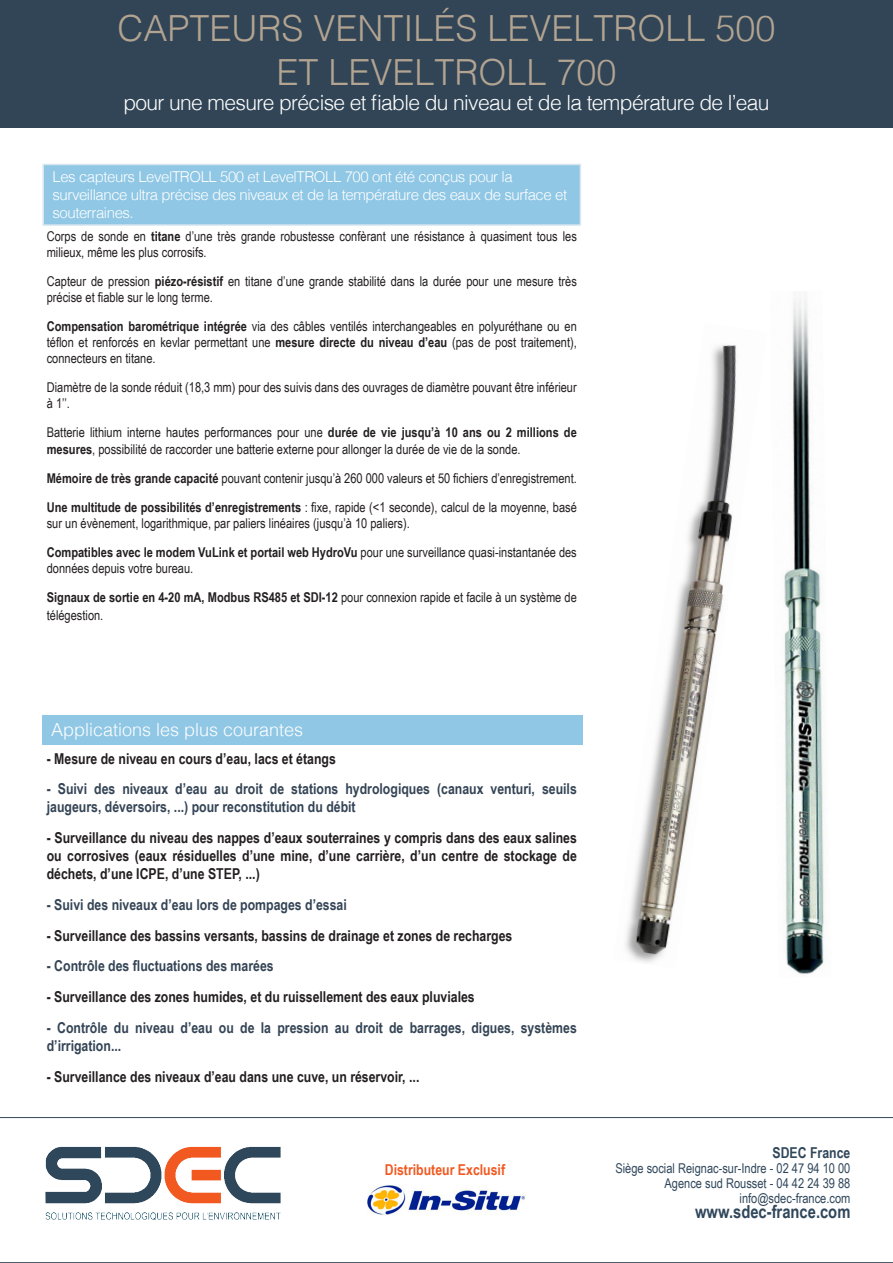
<style>
.page{position:relative;width:893px;height:1263px;background:#fff}
.page>*{position:absolute;margin:0;border:0;box-sizing:border-box;transform-origin:0 0}
.t1{font:300 36px/43.2px "Helvetica";color:#b3a492;text-align:center}
.t2{font:300 21px "Helvetica";letter-spacing:-.03em;color:#fff}
.t3{font:300 18px "Helvetica";color:#fff}
.t4{font:700 18px "Arial Narrow";color:#30475b}
.t5{font:700 15px/18px "Arial Narrow";color:#231f20;text-align:justify}
.t6{font:700 15px/18px "Arial Narrow";color:#344455}
.t7{font:300 15px/18px "Helvetica";letter-spacing:-.03em;color:#fff}
.t8{font:700 15px "Arial Narrow";color:#f15921}
.t9{font:700 15px "Arial Narrow";color:#30475b}
.t10{font:13.5px/16.2px "Arial Narrow";color:#231f20}
.t11{font:13.5px/15px "Arial Narrow";color:#30475b;text-align:right}
.s1{font-weight:700}
</style>
<div class="page">
<div style="left:0;top:0;width:893px;height:128px;background:#314556"></div>
<svg style="left:0;top:1117px;width:893px;height:146px"></svg>
<img style="left:28px;top:1130px;width:270px;height:107px">
<img style="left:784px;top:299px;width:42px;height:676px">
<img style="left:625px;top:345px;width:112px;height:618px">
<div style="left:43px;top:164px;width:537px;height:61px;background:#8fc7e5"></div>
<div style="left:43px;top:164px;width:538px;height:62px;border:2px solid #d8e7ee"></div>
<div style="left:43px;top:715px;width:540px;height:30px;background:#8fc7e5"></div>
<img style="left:367px;top:1185px;width:159px;height:31px">
<h1 class="t1" style="left:117px;top:5px;width:660px">CAPTEURS VENTILÉS LEVELTROLL 500<br>ET LEVELTROLL 700</h1>
<h2 class="t2" style="left:123px;top:85px;width:648px">pour une mesure précise et fiable du niveau et de la température de l’eau</h2>
<p class="t7" style="left:53px;top:167px;width:516px">Les capteurs LevelTROLL 500 et LevelTROLL 700 ont été conçus pour la surveillance ultra précise des niveaux et de la température des eaux de surface et souterraines.</p>
<p class="t10" style="left:47px;top:227px;width:532px">Corps de sonde en <span class="s1">titane</span> d’une très grande robustesse confèrant une résistance à quasiment tous les milieux, même les plus corrosifs.</p>
<p class="t10" style="left:47px;top:272px;width:532px">Capteur de pression <span class="s1">piézo-résistif</span> en titane d’une grande stabilité dans la durée pour une mesure très précise et fiable sur le long terme.</p>
<p class="t10" style="left:47px;top:317px;width:532px;text-align:justify"><span class="s1">Compensation barométrique intégrée</span> via des câbles ventilés interchangeables en polyuréthane ou en téflon et renforcés en kevlar permettant une <span class="s1">mesure directe du niveau d’eau</span> (pas de post traitement), connecteurs en titane.</p>
<p class="t10" style="left:47px;top:379px;width:532px">Diamètre de la sonde réduit (18,3 mm) pour des suivis dans des ouvrages de diamètre pouvant être inférieur à 1’’.</p>
<p class="t10" style="left:47px;top:424px;width:532px">Batterie lithium interne hautes performances pour une <span class="s1">durée de vie jusqu’à 10 ans ou 2 millions de mesures</span>, possibilité de raccorder une batterie externe pour allonger la durée de vie de la sonde.</p>
<p class="t10" style="left:47px;top:463px;width:532px;line-height:29px"><span class="s1">Mémoire de très grande capacité</span> pouvant contenir jusqu’à 260 000 valeurs et 50 fichiers d’enregistrement.<br><span class="s1">Une multitude de possibilités d’enregistrements</span> : fixe, rapide (&lt;1 seconde), calcul de la moyenne, basé</p>
<p class="t10" style="left:47px;top:508px;width:532px;line-height:29px">sur un évènement, logarithmique, par paliers linéaires (jusqu’à 10 paliers).<br><span class="s1">Compatibles avec le modem VuLink et portail web HydroVu</span> pour une surveillance quasi-instantanée des</p>
<p class="t10" style="left:47px;top:553px;width:532px;line-height:29px">données depuis votre bureau.<br><span class="s1">Signaux de sortie en 4-20 mA, Modbus RS485 et SDI-12</span> pour connexion rapide et facile à un système de</p>
<p class="t10" style="left:47px;top:606px;width:58px">télégestion.</p>
<h3 class="t3" style="left:51px;top:714px;width:254px">Applications les plus courantes</h3>
<p class="t5" style="left:47px;top:749px;width:291px">- Mesure de niveau en cours d’eau, lacs et étangs</p>
<p class="t6" style="left:47px;top:779px;width:532px">- Suivi des niveaux d’eau au droit de stations hydrologiques (canaux venturi, seuils jaugeurs, déversoirs, ...) pour reconstitution du débit</p>
<p class="t5" style="left:47px;top:828px;width:532px">- Surveillance du niveau des nappes d’eaux souterraines y compris dans des eaux salines ou corrosives (eaux résiduelles d’une mine, d’une carrière, d’un centre de stockage de déchets, d’une ICPE, d’une STEP, ...)</p>
<p class="t6" style="left:47px;top:895px;width:302px">- Suivi des niveaux d’eau lors de pompages d’essai</p>
<p class="t5" style="left:47px;top:926px;width:467px">- Surveillance des bassins versants, bassins de drainage et zones de recharges</p>
<p class="t6" style="left:47px;top:956px;width:228px">- Contrôle des fluctuations des marées</p>
<p class="t5" style="left:47px;top:987px;width:429px">- Surveillance des zones humides, et du ruissellement des eaux pluviales</p>
<p class="t6" style="left:47px;top:1018px;width:532px">- Contrôle du niveau d’eau ou de la pression au droit de barrages, digues, systèmes d’irrigation...</p>
<p class="t5" style="left:47px;top:1067px;width:374px">- Surveillance des niveaux d’eau dans une cuve, un réservoir, ...</p>
<p class="t8" style="left:385px;top:1158px;width:122px">Distributeur Exclusif</p>
<p class="t9" style="left:772px;top:1141px;width:79px">SDEC France</p>
<p class="t11" style="left:615px;top:1160px;width:237px">Siège social Reignac-sur-Indre - 02 47 94 10 00<br>Agence sud Rousset - 04 42 24 39 88 info@sdec-france.com</p>
<h3 class="t4" style="left:695px;top:1198px;width:157px">www.sdec-france.com</h3>
</div>
